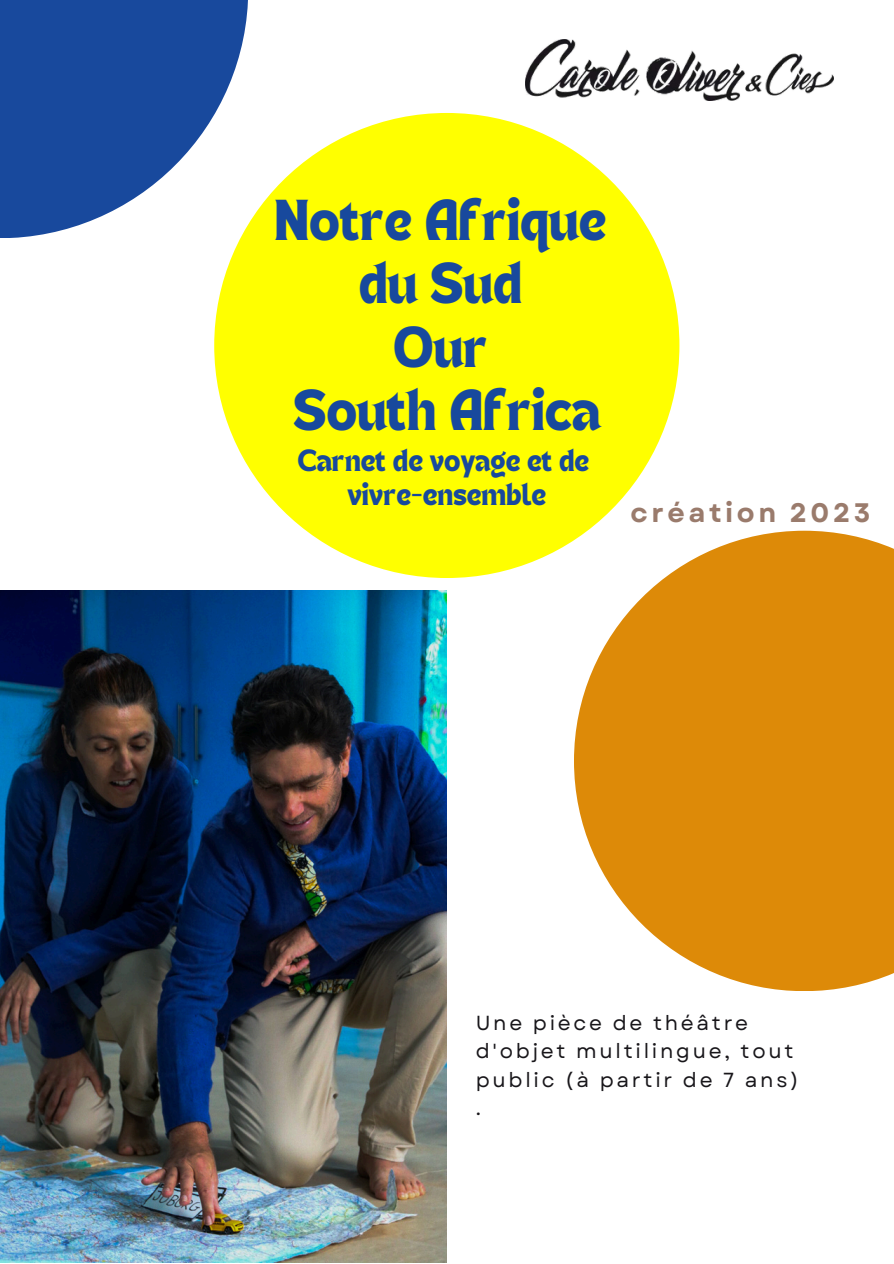
<style>
.page{position:relative;width:894px;height:1264px;background:#fff}
.page>*{position:absolute;margin:0;border:0;box-sizing:border-box;transform-origin:0 0}
.t1{font:41.7px "TANHEADLINE";color:#18499d}
.t2{font:700 26.7px "Garet";letter-spacing:.135em;color:#9a7b6c}
.t3{font:22.2px "TANHEADLINE";color:#18499d}
.t4{font:20.4px/28.2px "Garet";letter-spacing:.135em;color:#18161a}
</style>
<div class="page">
<svg style="left:0;top:0;width:248px;height:238px;fill:#18499d"></svg>
<div style="left:214px;top:113px;width:465px;height:465px;background:#ff0;border-radius:50%"></div>
<svg style="left:574px;top:530px;width:319px;height:461px;fill:#dd8a08"></svg>
<img style="left:525px;top:40px;width:308px;height:61px">
<img style="left:0;top:590px;width:447px;height:672px">
<p class="t1" style="left:274px;top:197px;width:333px">Notre Afrique</p>
<p class="t1" style="left:358px;top:260px;width:165px">du Sud</p>
<p class="t1" style="left:393px;top:323px;width:96px">Our</p>
<p class="t1" style="left:293px;top:386px;width:309px">South Africa</p>
<h1 class="t3" style="left:297px;top:448px;width:293px">Carnet de voyage et de</h1>
<p class="t3" style="left:347px;top:482px;width:200px">vivre-ensemble</p>
<p class="t2" style="left:630px;top:493px;width:241px">création 2023</p>
<p class="t4" style="left:475px;top:1009px;width:324px">Une pièce de théâtre d'objet multilingue, tout public (à partir de 7 ans) .</p>
</div>
